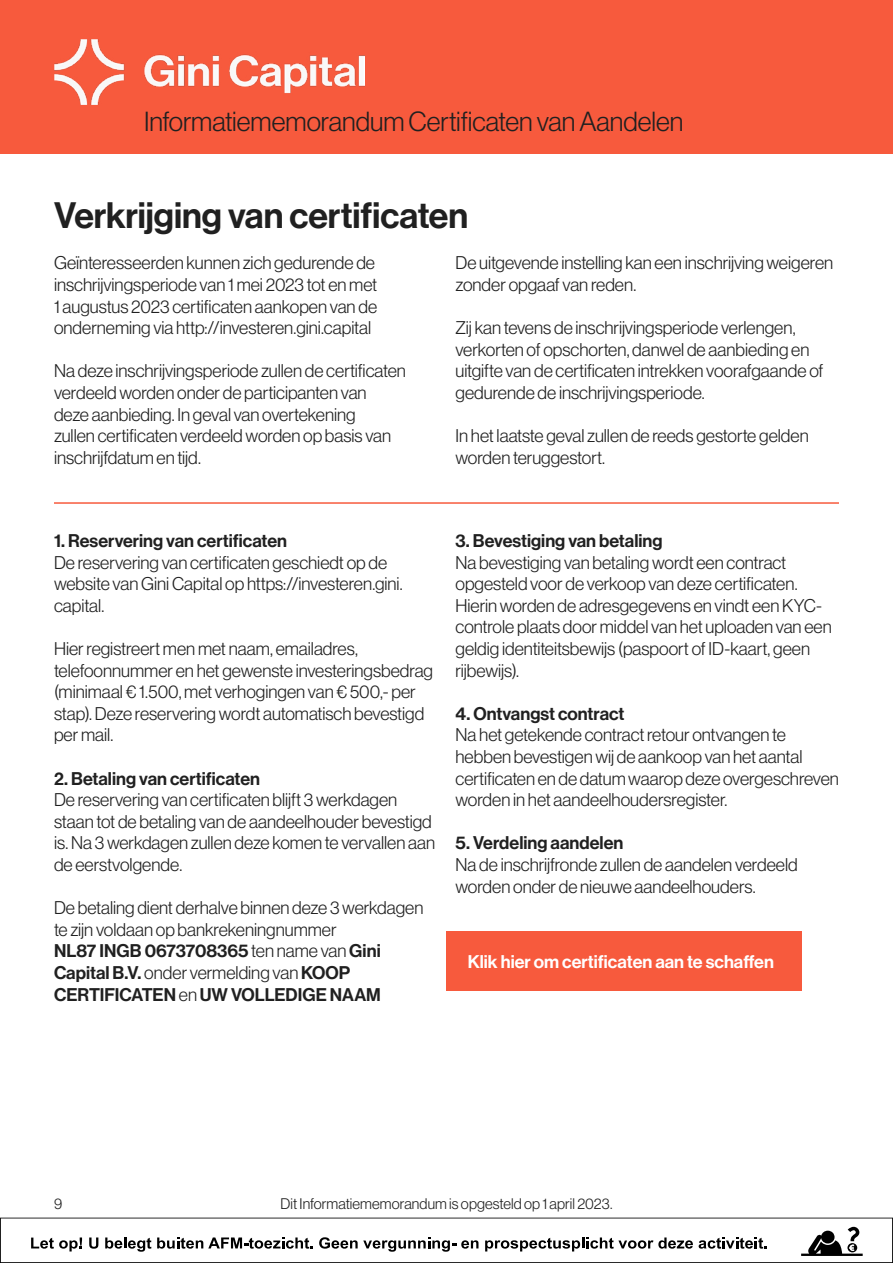
<style>
.page{position:relative;width:893px;height:1263px;background:#fff}
.page>*{position:absolute;margin:0;border:0;box-sizing:border-box;transform-origin:0 0}
.t1{font:36px "Neue Haas Display Mediu";color:#202020}
.t2{font:300 27px "Neue Haas Display";color:#202020}
.t3{font:300 18px/21.6px "Neue Haas Display";color:#202020}
.t4{font:18px "Neue Haas Display Mediu";color:#202020}
.t5{font:18px "Neue Haas Display Mediu";color:#fff}
.t6{font:300 15px "Neue Haas Display";letter-spacing:.01em;color:#202020}
.s1{font-family:"Neue Haas Display";font-weight:300}
.s2{font-family:"Neue Haas Display Mediu";font-weight:400}
</style>
<div class="page">
<div style="left:0;top:0;width:893px;height:153px;background:#f75a3d"></div>
<img style="left:54px;top:39px;width:311px;height:65px">
<svg style="left:0;top:1217px;width:893px;height:46px"></svg>
<hr style="left:54px;top:502px;width:785px;height:2px;background:#f75a3d">
<div style="left:446px;top:931px;width:356px;height:60px;background:#f75a3d"></div>
<h2 class="t2" style="left:144px;top:106px;width:541px">Informatiememorandum Certificaten van Aandelen</h2>
<h1 class="t1" style="left:54px;top:194px;width:416px">Verkrijging van certificaten</h1>
<p class="t3" style="left:54px;top:252px;width:325px;text-align:justify">Geïnteresseerden kunnen zich gedurende de inschrijvingsperiode van 1 mei 2023 tot en met 1 augustus 2023 certificaten aankopen van de onderneming via http://investeren.gini.capital</p>
<p class="t3" style="left:54px;top:360px;width:353px">Na deze inschrijvingsperiode zullen de certificaten verdeeld worden onder de participanten van deze aanbieding. In geval van overtekening<br>zullen certificaten verdeeld worden op basis van inschrijfdatum en tijd.</p>
<p class="t3" style="left:455px;top:252px;width:379px">De uitgevende instelling kan een inschrijving weigeren zonder opgaaf van reden.</p>
<p class="t3" style="left:455px;top:317px;width:369px">Zij kan tevens de inschrijvingsperiode verlengen, verkorten of opschorten, danwel de aanbieding en uitgifte van de certificaten intrekken voorafgaande of gedurende de inschrijvingsperiode.</p>
<p class="t3" style="left:455px;top:425px;width:355px">In het laatste geval zullen de reeds gestorte gelden worden teruggestort.</p>
<p class="t4" style="left:54px;top:530px;width:235px">1. Reservering van certificaten</p>
<p class="t3" style="left:54px;top:551px;width:350px">De reservering van certificaten geschiedt op de website van Gini Capital op https://investeren.gini. capital.</p>
<p class="t3" style="left:54px;top:638px;width:381px">Hier registreert men met naam, emailadres, telefoonnummer en het gewenste investeringsbedrag (minimaal € 1.500, met verhogingen van € 500,- per stap). Deze reservering wordt automatisch bevestigd per mail.</p>
<p class="t4" style="left:54px;top:768px;width:208px">2. Betaling van certificaten</p>
<p class="t3" style="left:54px;top:789px;width:383px">De reservering van certificaten blijft 3 werkdagen staan tot de betaling van de aandeelhouder bevestigd is. Na 3 werkdagen zullen deze komen te vervallen aan de eerstvolgende.</p>
<p class="t3" style="left:54px;top:897px;width:371px">De betaling dient derhalve binnen deze 3 werkdagen te zijn voldaan op bankrekeningnummer</p>
<p class="t4" style="left:54px;top:941px;width:328px">NL87 INGB 0673708365 <span class="s1">ten name van</span> Gini</p>
<p class="t3" style="left:54px;top:962px;width:298px"><span class="s2">Capital B.V.</span> onder vermelding van <span class="s2">KOOP</span></p>
<p class="t4" style="left:54px;top:984px;width:328px">CERTIFICATEN <span class="s1">en</span> UW VOLLEDIGE NAAM</p>
<p class="t4" style="left:455px;top:530px;width:209px">3. Bevestiging van betaling</p>
<p class="t3" style="left:455px;top:551px;width:378px">Na bevestiging van betaling wordt een contract opgesteld voor de verkoop van deze certificaten.<br>Hierin worden de adresgegevens en vindt een KYC&shy;controle plaats door middel van het uploaden van een geldig identiteitsbewijs (paspoort of ID-kaart, geen rijbewijs).</p>
<p class="t4" style="left:455px;top:703px;width:170px">4. Ontvangst contract</p>
<p class="t3" style="left:455px;top:724px;width:385px">Na het getekende contract retour ontvangen te hebben bevestigen wij de aankoop van het aantal certificaten en de datum waarop deze overgeschreven worden in het aandeelhoudersregister.</p>
<p class="t4" style="left:455px;top:833px;width:169px">5. Verdeling aandelen</p>
<p class="t3" style="left:455px;top:854px;width:344px">Na de inschrijfronde zullen de aandelen verdeeld worden onder de nieuwe aandeelhouders.</p>
<p class="t5" style="left:468px;top:951px;width:308px">Klik hier om certificaten aan te schaffen</p>
<p class="t6" style="left:54px;top:1195px;width:10px">9</p>
<p class="t6" style="left:280px;top:1195px;width:333px">Dit Informatiememorandum is opgesteld op 1 april 2023.</p>
</div>
